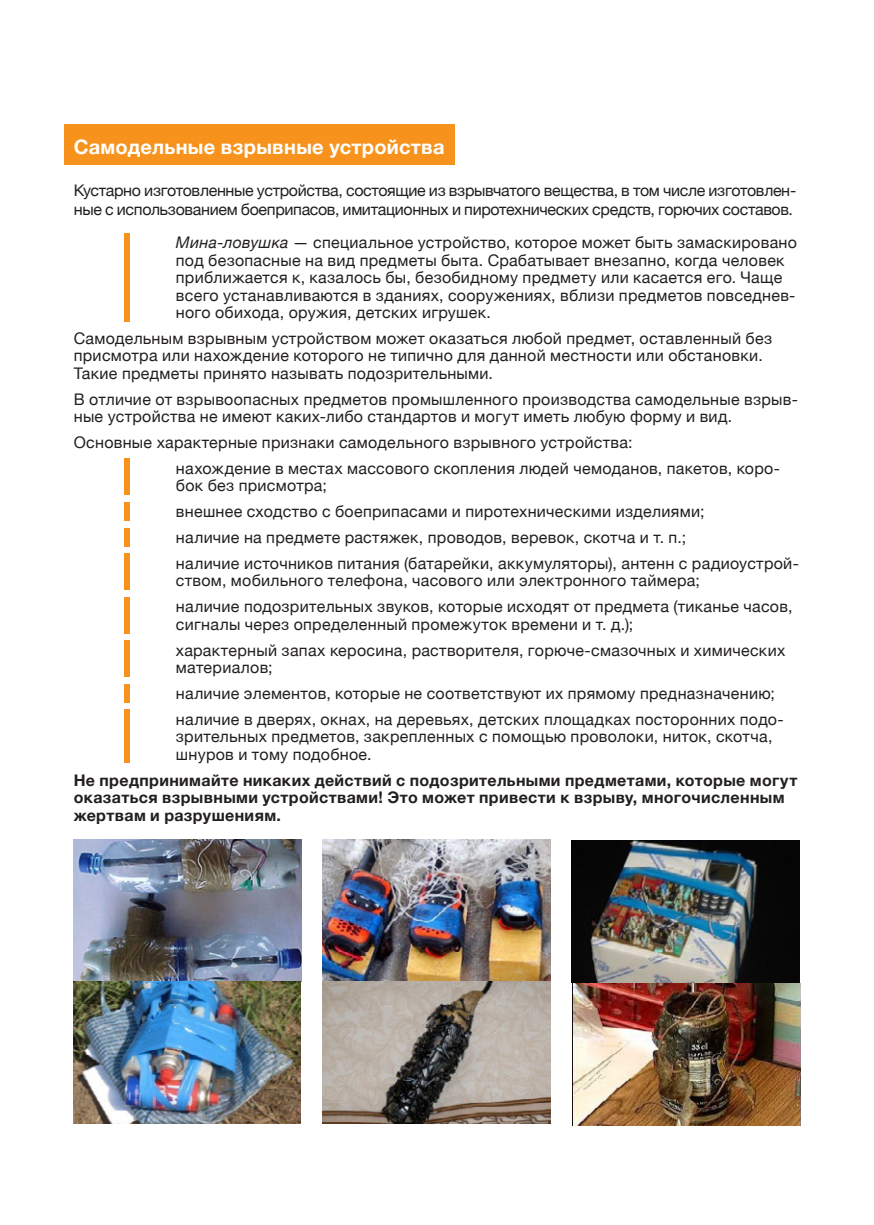
<style>
.page{position:relative;width:874px;height:1225px;background:#fff}
.page>*{position:absolute;margin:0;border:0;box-sizing:border-box;transform-origin:0 0}
.t1{font:700 20px "Helvetica Neue";letter-spacing:.01em;color:#fff}
.t2{font:16px/17.4px "Helvetica Neue";letter-spacing:.02em;color:#231f20}
.t3{font:16px/19.2px "Helvetica Neue";letter-spacing:-.02em;color:#231f20}
.t4{font:700 16px/17.6px "Helvetica Neue";letter-spacing:.025em;color:#231f20}
.s1{font-style:italic}
</style>
<div class="page">
<div style="left:64px;top:124px;width:390px;height:41px;background:#f7931d"></div>
<div style="left:124px;top:233px;width:5px;height:88px;background:#f7931d"></div>
<div style="left:124px;top:458px;width:5px;height:37px;background:#f7931d"></div>
<div style="left:124px;top:502px;width:5px;height:18px;background:#f7931d"></div>
<div style="left:124px;top:528px;width:5px;height:18px;background:#f7931d"></div>
<div style="left:124px;top:554px;width:5px;height:36px;background:#f7931d"></div>
<div style="left:124px;top:597px;width:5px;height:36px;background:#f7931d"></div>
<div style="left:124px;top:640px;width:5px;height:36px;background:#f7931d"></div>
<div style="left:124px;top:683px;width:5px;height:19px;background:#f7931d"></div>
<div style="left:124px;top:709px;width:5px;height:54px;background:#f7931d"></div>
<img style="left:73px;top:839px;width:228px;height:284px">
<img style="left:322px;top:839px;width:228px;height:284px">
<img style="left:571px;top:840px;width:228px;height:285px">
<p class="t1" style="left:74px;top:131px;width:372px">Самодельные взрывные устройства</p>
<p class="t3" style="left:74px;top:181px;width:723px">Кустарно изготовленные устройства, состоящие из взрывчатого вещества, в том числе изготовлен&shy;ные с использованием боеприпасов, имитационных и пиротехнических средств, горючих составов.</p>
<p class="t2" style="left:176px;top:235px;width:622px"><span class="s1">Мина-ловушка</span> — специальное устройство, которое может быть замаскировано под безопасные на вид предметы быта. Срабатывает внезапно, когда человек приближается к, казалось бы, безобидному предмету или касается его. Чаще всего устанавливаются в зданиях, сооружениях, вблизи предметов повседнев&shy;ного обихода, оружия, детских игрушек.</p>
<p class="t2" style="left:74px;top:330px;width:699px">Самодельным взрывным устройством может оказаться любой предмет, оставленный без присмотра или нахождение которого не типично для данной местности или обстановки.<br>Такие предметы принято называть подозрительными.</p>
<p class="t2" style="left:74px;top:391px;width:725px">В отличие от взрывоопасных предметов промышленного производства самодельные взрыв&shy;ные устройства не имеют каких-либо стандартов и могут иметь любую форму и вид.</p>
<p class="t2" style="left:176px;top:430px;width:605px;line-height:26px;text-indent:-102px">Основные характерные признаки самодельного взрывного устройства:<br>нахождение в местах массового скопления людей чемоданов, пакетов, коро-</p>
<p class="t2" style="left:176px;top:473px;width:624px;line-height:26px">бок без присмотра;<br>внешнее сходство с боеприпасами и пиротехническими изделиями;<br>наличие на предмете растяжек, проводов, веревок, скотча и т. п.;<br>наличие источников питания (батарейки, аккумуляторы), антенн с радиоустрой-</p>
<p class="t2" style="left:176px;top:568px;width:618px;line-height:26px">ством, мобильного телефона, часового или электронного таймера;<br>наличие подозрительных звуков, которые исходят от предмета (тиканье часов,</p>
<p class="t2" style="left:176px;top:612px;width:610px;line-height:26px">сигналы через определенный промежуток времени и т. д.);<br>характерный запах керосина, растворителя, горюче-смазочных и химических</p>
<p class="t2" style="left:176px;top:655px;width:609px;line-height:26px">материалов;<br>наличие элементов, которые не соответствуют их прямому предназначению; наличие в дверях, окнах, на деревьях, детских площадках посторонних подо-</p>
<p class="t2" style="left:176px;top:728px;width:597px">зрительных предметов, закрепленных с помощью проволоки, ниток, скотча, шнуров и тому подобное.</p>
<p class="t4" style="left:74px;top:771px;width:724px">Не предпринимайте никаких действий с подозрительными предметами, которые могут оказаться взрывными устройствами! Это может привести к взрыву, многочисленным жертвам и разрушениям.</p>
</div>
